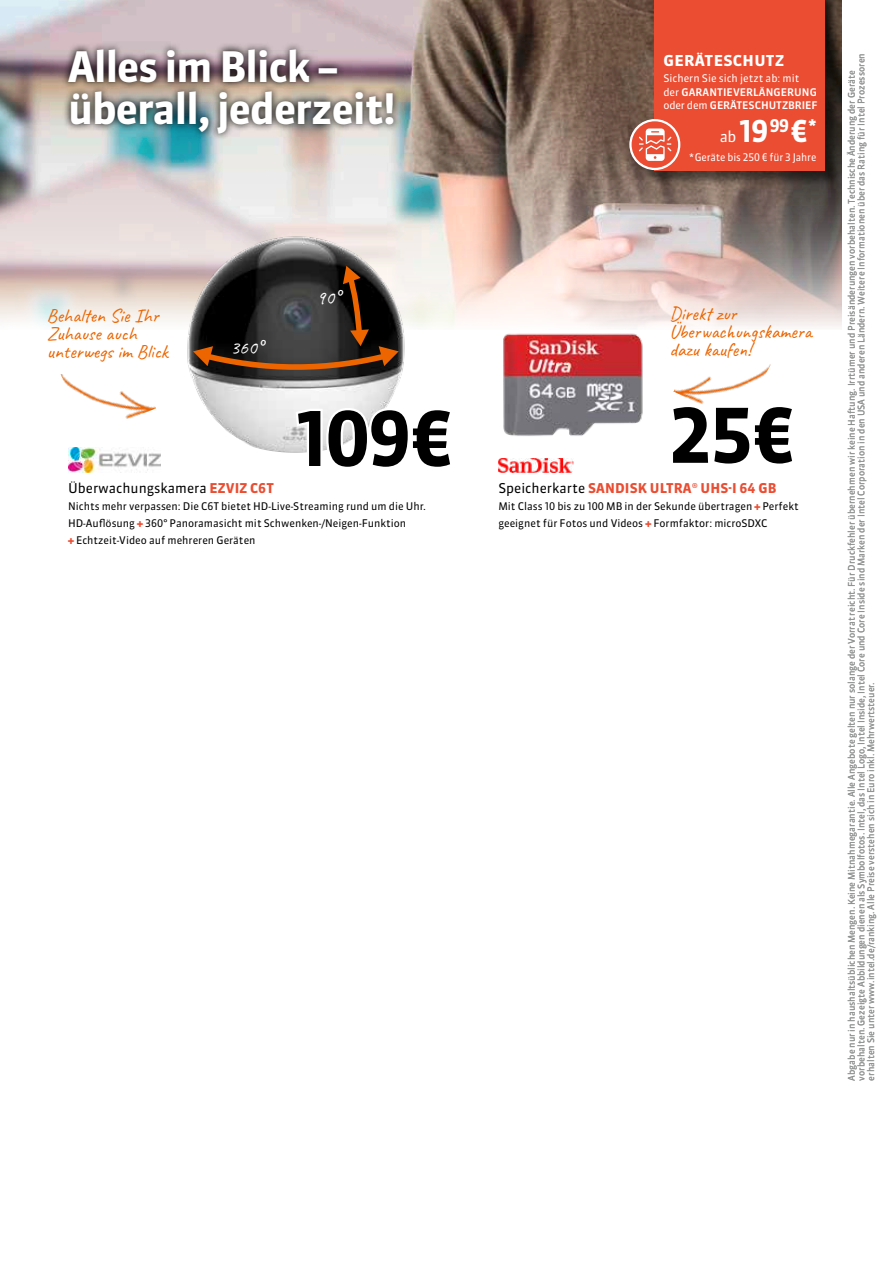
<style>
.page{position:relative;width:893px;height:1263px;background:#fff}
.page>*{position:absolute;margin:0;border:0;box-sizing:border-box;transform-origin:0 0}
.t1{font:700 75px "Sanuk OT";color:#000}
.t2{font:700 42px/42px "Sanuk OT";letter-spacing:-.02em;color:#fff}
.t3{font:700 30px "Sanuk OT";color:#fff}
.t4{font:19.5px/18px "Caveat";color:#ec6500}
.t5{font:19.5px "Caveat";color:#fff}
.t6{font:700 15px "Sanuk OT";letter-spacing:.02em;color:#fff;scale:1.04 1}
.t7{font:700 13.5px "Sanuk OT";letter-spacing:.01em;color:#ea4d32}
.t8{font:13.5px "Sanuk OT";color:#000}
.t9{font:10.5px/17px "Sanuk OT";color:#000}
.t10{font:500 10.5px/13.8px "Sanuk OT";letter-spacing:.01em;color:#fff}
.t11{font:10.5px "Sanuk OT";letter-spacing:-.01em;color:#fff;scale:.96 1}
.t12{font:9px/9.8px "Sanuk OT";color:#909291}
.s1{font-weight:400}
.s2{font-weight:400;font-size:15px}
.s3{font-weight:700;color:#ea4d32}
.s4{font-weight:400;color:#000}
</style>
<div class="page">
<img style="left:0;top:0;width:842px;height:327px">
<img style="left:547px;top:333px;width:96px;height:103px">
<img style="left:71px;top:221px;width:476px;height:246px">
<div style="left:630px;top:0;width:212px;height:187px;background:#000;opacity:.5"></div>
<div style="left:655px;top:0;width:170px;height:170px;background:#ea4d32"></div>
<svg style="left:630px;top:120px;width:49px;height:49px"></svg>
<div style="left:629px;top:119px;width:51px;height:51px;border:2px solid #fff;border-radius:50%"></div>
<svg style="left:639px;top:128px;width:32px;height:33px"></svg>
<img style="left:61px;top:42px;width:340px;height:99px">
<svg style="left:293px;top:406px;width:163px;height:61px"></svg>
<img style="left:61px;top:346px;width:95px;height:91px">
<img style="left:673px;top:364px;width:98px;height:40px">
<img style="left:68px;top:447px;width:92px;height:26px">
<img style="left:498px;top:458px;width:75px;height:15px">
<svg style="left:193px;top:266px;width:206px;height:105px;background:#40342b"></svg>
<h2 class="t2" style="left:68px;top:47px;width:329px">Alles im Blick – überall, jederzeit!</h2>
<h3 class="t6" style="left:663px;top:51px;width:117px">GERÄTESCHUTZ</h3>
<p class="t10" style="left:663px;top:71px;width:156px"><span class="s1">Sichern Sie sich jetzt ab: mit der</span> GARANTIEVERLÄNGERUNG <span class="s1">oder dem</span> GERÄTESCHUTZBRIEF</p>
<h3 class="t3" style="left:720px;top:113px;width:98px"><span class="s2">ab</span> 19<sup>99</sup>€<sup>*</sup></h3>
<p class="t11" style="left:689px;top:151px;width:134px">*Geräte bis 250 € für 3 Jahre</p>
<h3 class="t5" style="left:317px;top:285px;width:25px">90°</h3>
<h3 class="t4" style="left:47px;top:306px;width:123px">Behalten Sie Ihr<br>Zuhause auch unterwegs im Blick</h3>
<h3 class="t4" style="left:669px;top:304px;width:144px">Direkt zur<br>Überwachungskamera</h3>
<h3 class="t5" style="left:230px;top:335px;width:33px">360°</h3>
<h3 class="t4" style="left:669px;top:340px;width:83px">dazu kaufen!</h3>
<h1 class="t1" style="left:295px;top:392px;width:160px">109€</h1>
<h1 class="t1" style="left:668px;top:389px;width:128px">25€</h1>
<h3 class="t8" style="left:68px;top:480px;width:207px">Überwachungskamera <span class="s3">EZVIZ C6T</span></h3>
<p class="t9" style="left:68px;top:498px;width:359px">Nichts mehr verpassen: Die C6T bietet HD-Live-Streaming rund um die Uhr.</p>
<p class="t9" style="left:68px;top:515px;width:340px">HD-Auflösung 360° Panoramasicht mit Schwenken-/Neigen-Funktion</p>
<p class="t9" style="left:76px;top:532px;width:181px">Echtzeit-Video auf mehreren Geräten</p>
<h3 class="t7" style="left:498px;top:480px;width:280px"><span class="s4">Speicherkarte</span> SANDISK ULTRA® UHS-I 64 GB</h3>
<p class="t9" style="left:498px;top:498px;width:302px">Mit Class 10 bis zu 100 MB in der Sekunde übertragen Perfekt geeignet für Fotos und Videos Formfaktor: microSDXC</p>
<p class="t12" style="left:847px;top:1081px;width:1029px;rotate:-90deg">Abgabe nur in haushaltsüblichen Mengen. Keine Mitnahmegarantie. Alle Angebote gelten nur solange der Vorrat reicht. Für Druckfehler übernehmen wir keine Haftung. Irrtümer und Preisänderungen vorbehalten. Technische Änderung der Geräte vorbehalten. Gezeigte Abbildungen dienen als Symbolfotos. Intel, das Intel Logo, Intel Inside, Intel Core und Core Inside sind Marken der Intel Corporation in den USA und anderen Ländern. Weitere Informationen über das Rating für Intel Prozessoren erhalten Sie unter www.intel.de/ranking. Alle Preise verstehen sich in Euro inkl. Mehrwertsteuer.</p>
</div>
